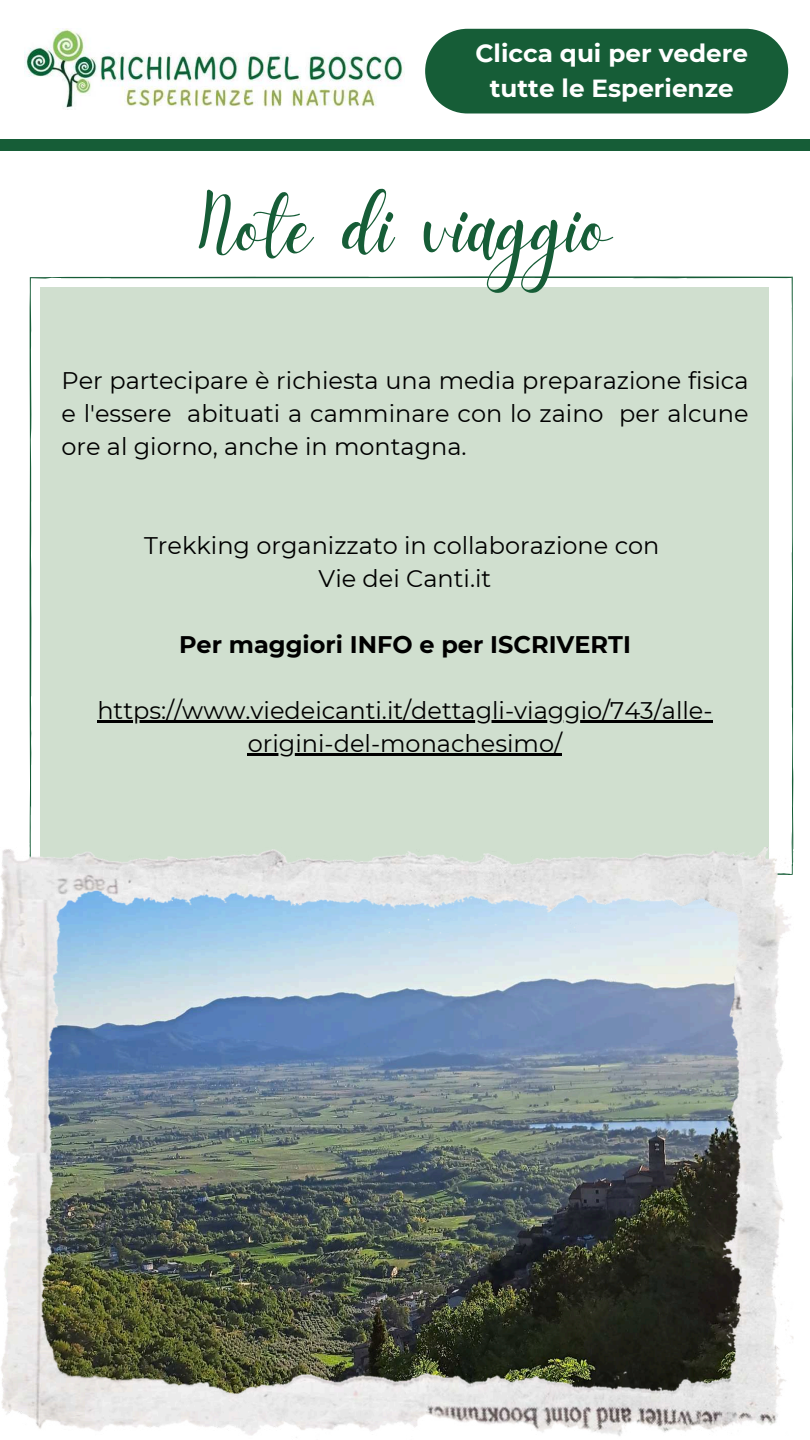
<style>
.page{position:relative;width:810px;height:1440px;background:#fff}
.page>*{position:absolute;margin:0;border:0;box-sizing:border-box;transform-origin:0 0}
.t1{font:83.6px "Daydream";color:#165d37}
.t2{font:700 24.7px/34.5px "Montserrat";color:#fff;text-align:center}
.t3{font:24px/33px "Montserrat";color:#000;text-align:center}
.t4{font:700 24px "Montserrat";color:#000}
</style>
<div class="page">
<div style="left:0;top:139px;width:810px;height:12px;background:#165d37"></div>
<svg style="left:29px;top:276px;width:764px;height:571px"></svg>
<div style="left:40px;top:287px;width:729px;height:589px;background:#d0dfcf"></div>
<img style="left:24px;top:29px;width:379px;height:80px">
<div style="left:425px;top:29px;width:363px;height:85px;background:#165d37;border-radius:42px"></div>
<hr style="left:97px;top:720px;width:616px;height:3px;background:#000">
<hr style="left:248px;top:753px;width:314px;height:3px;background:#000">
<img style="left:0;top:847px;width:793px;height:591px">
<p class="t2" style="left:475px;top:35px;width:274px">Clicca qui per vedere tutte le Esperienze</p>
<h1 class="t1" style="left:199px;top:176px;width:414px">Note di viaggio</h1>
<p class="t3" style="left:61px;top:363px;width:689px;text-align:justify">Per partecipare è richiesta una media preparazione fisica e l'essere abituati a camminare con lo zaino per alcune ore al giorno, anche in montagna.</p>
<p class="t3" style="left:144px;top:528px;width:517px">Trekking organizzato in collaborazione con<br>Vie dei Canti.it</p>
<p class="t4" style="left:179px;top:627px;width:453px">Per maggiori INFO e per ISCRIVERTI</p>
<p class="t3" style="left:97px;top:693px;width:617px">https://www.viedeicanti.it/dettagli-viaggio/743/alle&shy;origini-del-monachesimo/</p>
</div>
